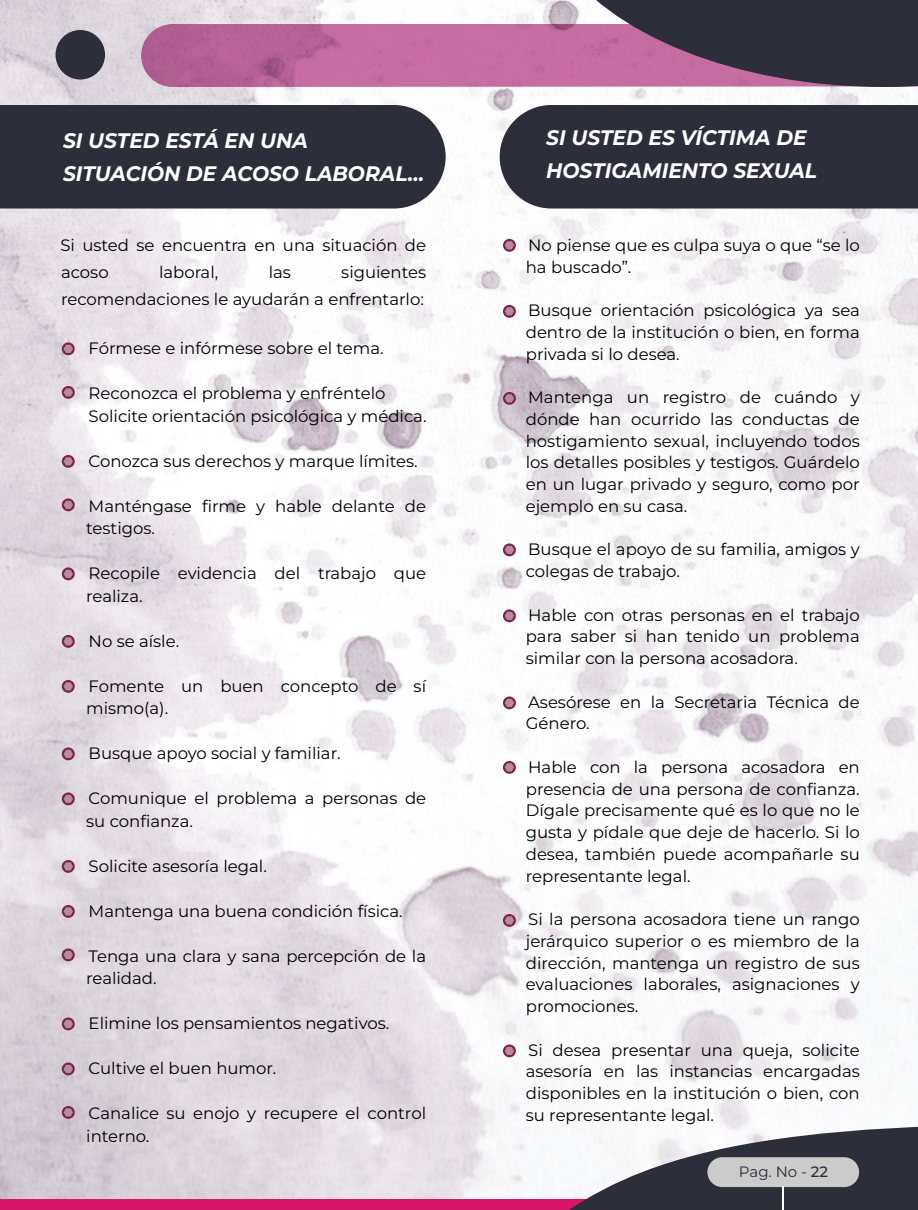
<style>
.page{position:relative;width:918px;height:1210px;background:#fff}
.page>*{position:absolute;margin:0;border:0;box-sizing:border-box;transform-origin:0 0}
.t1{font:italic 700 21px/33px "Montserrat";color:#fff;scale:.96 1}
.t2{font:16.5px/21.8px "Montserrat";color:#000}
.t3{font:15px "Montserrat";color:#2c2e3a}
.s1{font-weight:500}
</style>
<div class="page">
<img style="left:0;top:0;width:918px;height:1199px">
<div style="left:0;top:1199px;width:601px;height:11px;background:#d71667"></div>
<svg style="left:62px;top:342px;width:13px;height:13px"></svg>
<svg style="left:64px;top:345px;width:9px;height:8px"></svg>
<svg style="left:503px;top:239px;width:13px;height:13px"></svg>
<svg style="left:505px;top:241px;width:9px;height:8px"></svg>
<svg style="left:503px;top:305px;width:13px;height:13px"></svg>
<svg style="left:505px;top:307px;width:9px;height:8px"></svg>
<svg style="left:503px;top:392px;width:13px;height:13px"></svg>
<svg style="left:505px;top:394px;width:9px;height:8px"></svg>
<svg style="left:503px;top:543px;width:13px;height:13px"></svg>
<svg style="left:505px;top:546px;width:9px;height:8px"></svg>
<svg style="left:503px;top:609px;width:13px;height:13px"></svg>
<svg style="left:505px;top:612px;width:9px;height:8px"></svg>
<svg style="left:503px;top:696px;width:13px;height:13px"></svg>
<svg style="left:505px;top:699px;width:9px;height:8px"></svg>
<svg style="left:503px;top:761px;width:13px;height:13px"></svg>
<svg style="left:505px;top:763px;width:9px;height:8px"></svg>
<svg style="left:503px;top:914px;width:13px;height:13px"></svg>
<svg style="left:505px;top:916px;width:9px;height:8px"></svg>
<svg style="left:503px;top:1044px;width:13px;height:13px"></svg>
<svg style="left:505px;top:1047px;width:9px;height:8px"></svg>
<svg style="left:62px;top:386px;width:13px;height:13px"></svg>
<svg style="left:64px;top:388px;width:9px;height:8px"></svg>
<svg style="left:62px;top:455px;width:13px;height:13px"></svg>
<svg style="left:64px;top:457px;width:9px;height:8px"></svg>
<svg style="left:62px;top:498px;width:13px;height:13px"></svg>
<svg style="left:64px;top:501px;width:9px;height:8px"></svg>
<svg style="left:62px;top:567px;width:13px;height:13px"></svg>
<svg style="left:64px;top:570px;width:9px;height:8px"></svg>
<svg style="left:62px;top:635px;width:13px;height:13px"></svg>
<svg style="left:64px;top:637px;width:9px;height:8px"></svg>
<svg style="left:62px;top:680px;width:13px;height:13px"></svg>
<svg style="left:64px;top:682px;width:9px;height:8px"></svg>
<svg style="left:62px;top:747px;width:13px;height:13px"></svg>
<svg style="left:64px;top:750px;width:9px;height:8px"></svg>
<svg style="left:62px;top:792px;width:13px;height:13px"></svg>
<svg style="left:64px;top:795px;width:9px;height:8px"></svg>
<svg style="left:62px;top:860px;width:13px;height:13px"></svg>
<svg style="left:64px;top:862px;width:9px;height:8px"></svg>
<svg style="left:62px;top:905px;width:13px;height:13px"></svg>
<svg style="left:64px;top:907px;width:9px;height:8px"></svg>
<svg style="left:62px;top:948px;width:13px;height:13px"></svg>
<svg style="left:64px;top:951px;width:9px;height:8px"></svg>
<svg style="left:62px;top:1017px;width:13px;height:13px"></svg>
<svg style="left:64px;top:1020px;width:9px;height:8px"></svg>
<svg style="left:62px;top:1062px;width:13px;height:13px"></svg>
<svg style="left:64px;top:1065px;width:9px;height:8px"></svg>
<svg style="left:62px;top:1106px;width:13px;height:13px"></svg>
<svg style="left:64px;top:1108px;width:9px;height:8px"></svg>
<img style="left:141px;top:24px;width:418px;height:63px">
<div style="left:56px;top:30px;width:49px;height:50px;background:#2c2e3a;border-radius:50%"></div>
<svg style="left:535px;top:1121px;width:383px;height:89px"></svg>
<svg style="left:559px;top:0;width:359px;height:87px;background:#614860"></svg>
<div style="left:0;top:105px;width:446px;height:104px;background:#2c2e3a"></div>
<div style="left:500px;top:105px;width:418px;height:104px;background:#2c2e3a"></div>
<p class="t1" style="left:63px;top:123px;width:378px">SI USTED ESTÁ EN UNA<br>SITUACIÓN DE ACOSO LABORAL…</p>
<p class="t1" style="left:546px;top:120px;width:284px">SI USTED ES VÍCTIMA DE<br>HOSTIGAMIENTO SEXUAL</p>
<p class="t2" style="left:60px;top:231px;width:367px;line-height:27px">Si usted se encuentra en una situación de acoso</p>
<p class="t2" style="left:61px;top:258px;width:366px;line-height:27px;text-align:right">siguientes<br>recomendaciones le ayudarán a enfrentarlo:</p>
<p class="t2" style="left:89px;top:337px;width:296px">Fórmese e infórmese sobre el tema.</p>
<p class="t2" style="left:89px;top:382px;width:339px;line-height:22.5px">Reconozca el problema y enfréntelo<br>Solicite orientación psicológica y médica.</p>
<p class="t2" style="left:89px;top:450px;width:331px">Conozca sus derechos y marque límites.</p>
<p class="t2" style="left:86px;top:494px;width:341px;line-height:22.5px">Manténgase firme y hable delante de testigos.</p>
<p class="t2" style="left:86px;top:562px;width:341px;line-height:22.5px">Recopile evidencia del trabajo que realiza.</p>
<p class="t2" style="left:89px;top:630px;width:92px">No se aísle.</p>
<p class="t2" style="left:86px;top:674px;width:341px;line-height:22.5px">Fomente un buen concepto de sí mismo(a).</p>
<p class="t2" style="left:89px;top:742px;width:253px">Busque apoyo social y familiar.</p>
<p class="t2" style="left:86px;top:787px;width:341px;line-height:22.5px">Comunique el problema a personas de su confianza.</p>
<p class="t2" style="left:89px;top:855px;width:180px">Solicite asesoría legal.</p>
<p class="t2" style="left:89px;top:900px;width:315px">Mantenga una buena condición física.</p>
<p class="t2" style="left:86px;top:944px;width:341px;line-height:22.5px">Tenga una clara y sana percepción de la realidad.</p>
<p class="t2" style="left:89px;top:1012px;width:302px">Elimine los pensamientos negativos.</p>
<p class="t2" style="left:89px;top:1057px;width:189px">Cultive el buen humor.</p>
<p class="t2" style="left:86px;top:1102px;width:341px;line-height:22.5px">Canalice su enojo y recupere el control interno.</p>
<p class="t2" style="left:159px;top:261px;width:61px">laboral,</p>
<p class="t2" style="left:269px;top:261px;width:24px">las</p>
<p class="t2" style="left:526px;top:234px;width:335px">No piense que es culpa suya o que “se lo ha buscado”.</p>
<p class="t2" style="left:526px;top:299px;width:335px;text-align:justify">Busque orientación psicológica ya sea dentro de la institución o bien, en forma privada si lo desea.</p>
<p class="t2" style="left:526px;top:386px;width:335px;text-align:justify">Mantenga un registro de cuándo y dónde han ocurrido las conductas de hostigamiento sexual, incluyendo todos los detalles posibles y testigos. Guárdelo en un lugar privado y seguro, como por ejemplo en su casa.</p>
<p class="t2" style="left:526px;top:538px;width:335px">Busque el apoyo de su familia, amigos y colegas de trabajo.</p>
<p class="t2" style="left:526px;top:603px;width:335px;text-align:justify">Hable con otras personas en el trabajo para saber si han tenido un problema similar con la persona acosadora.</p>
<p class="t2" style="left:526px;top:690px;width:335px">Asesórese en la Secretaria Técnica de<br>Género.</p>
<p class="t2" style="left:526px;top:756px;width:335px;text-align:justify">Hable con la persona acosadora en presencia de una persona de confianza.<br>Dígale precisamente qué es lo que no le gusta y pídale que deje de hacerlo. Si lo desea, también puede acompañarle su representante legal.</p>
<p class="t2" style="left:526px;top:908px;width:335px;text-align:justify">Si la persona acosadora tiene un rango jerárquico superior o es miembro de la dirección, mantenga un registro de sus evaluaciones laborales, asignaciones y promociones.</p>
<p class="t2" style="left:526px;top:1038px;width:335px;text-align:justify">Si desea presentar una queja, solicite asesoría en las instancias encargadas disponibles en la institución o bien, con su representante legal.</p>
<p class="t3" style="left:739px;top:1161px;width:91px">Pag. No - <span class="s1">22</span></p>
</div>
